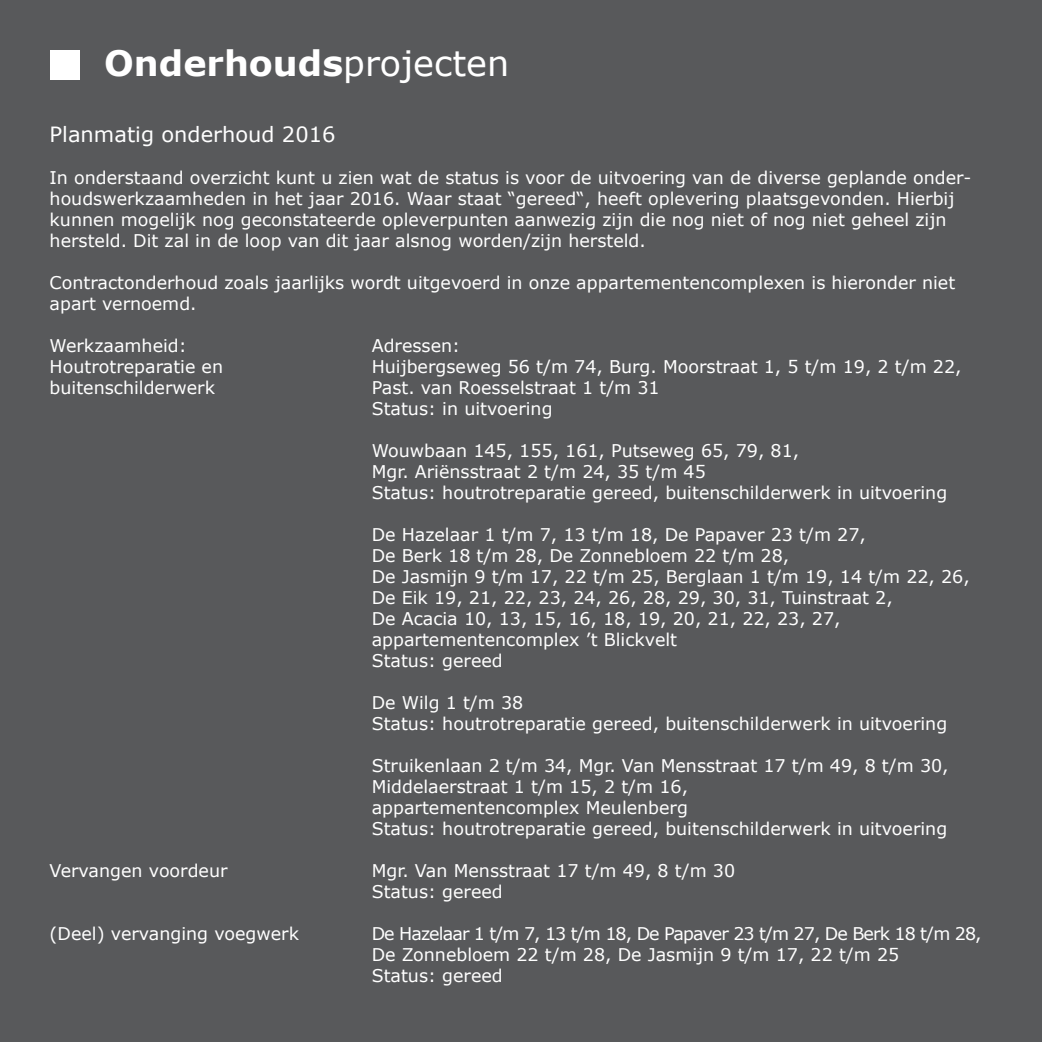
<style>
.page{position:relative;width:1042px;height:1042px;background:#fff}
.page>*{position:absolute;margin:0;border:0;box-sizing:border-box;transform-origin:0 0}
.t1{font:700 35px "Verdana";color:#fff}
.t2{font:21px "Verdana";color:#fff}
.t3{font:17.5px/21px "Verdana";color:#fff}
.s1{font-weight:400}
</style>
<div class="page">
<div style="left:0;top:2px;width:1042px;height:1040px;background:#58595b"></div>
<div style="left:50px;top:50px;width:29px;height:29px;background:#fff"></div>
<h1 class="t1" style="left:104px;top:39px;width:406px">Onderhouds<span class="s1">projecten</span></h1>
<p class="t2" style="left:50px;top:120px;width:287px">Planmatig onderhoud 2016</p>
<p class="t3" style="left:50px;top:167px;width:923px">In onderstaand overzicht kunt u zien wat de status is voor de uitvoering van de diverse geplande onder&shy;houdswerkzaamheden in het jaar 2016. Waar staat “gereed“, heeft oplevering plaatsgevonden. Hierbij kunnen mogelijk nog geconstateerde opleverpunten aanwezig zijn die nog niet of nog niet geheel zijn hersteld. Dit zal in de loop van dit jaar alsnog worden/zijn hersteld.</p>
<p class="t3" style="left:50px;top:272px;width:907px">Contractonderhoud zoals jaarlijks wordt uitgevoerd in onze appartementencomplexen is hieronder niet apart vernoemd.</p>
<p class="t3" style="left:50px;top:335px;width:139px">Werkzaamheid:</p>
<p class="t3" style="left:372px;top:335px;width:90px">Adressen:</p>
<p class="t3" style="left:50px;top:356px;width:175px">Houtrotreparatie en</p>
<p class="t3" style="left:372px;top:356px;width:591px">Huijbergseweg 56 t/m 74, Burg. Moorstraat 1, 5 t/m 19, 2 t/m 22,</p>
<p class="t3" style="left:50px;top:377px;width:167px">buitenschilderwerk</p>
<p class="t3" style="left:372px;top:377px;width:290px">Past. van Roesselstraat 1 t/m 31<br>Status: in uitvoering</p>
<p class="t3" style="left:372px;top:440px;width:577px">Wouwbaan 145, 155, 161, Putseweg 65, 79, 81,<br>Mgr. Ariënsstraat 2 t/m 24, 35 t/m 45<br>Status: houtrotreparatie gereed, buitenschilderwerk in uitvoering</p>
<p class="t3" style="left:372px;top:524px;width:599px">De Hazelaar 1 t/m 7, 13 t/m 18, De Papaver 23 t/m 27,<br>De Berk 18 t/m 28, De Zonnebloem 22 t/m 28,<br>De Jasmijn 9 t/m 17, 22 t/m 25, Berglaan 1 t/m 19, 14 t/m 22, 26, De Eik 19, 21, 22, 23, 24, 26, 28, 29, 30, 31, Tuinstraat 2,<br>De Acacia 10, 13, 15, 16, 18, 19, 20, 21, 22, 23, 27, appartementencomplex ’t Blickvelt<br>Status: gereed</p>
<p class="t3" style="left:372px;top:692px;width:577px">De Wilg 1 t/m 38<br>Status: houtrotreparatie gereed, buitenschilderwerk in uitvoering</p>
<p class="t3" style="left:372px;top:755px;width:578px">Struikenlaan 2 t/m 34, Mgr. Van Mensstraat 17 t/m 49, 8 t/m 30, Middelaerstraat 1 t/m 15, 2 t/m 16,<br>appartementencomplex Meulenberg<br>Status: houtrotreparatie gereed, buitenschilderwerk in uitvoering</p>
<p class="t3" style="left:50px;top:860px;width:179px">Vervangen voordeur</p>
<p class="t3" style="left:372px;top:860px;width:365px">Mgr. Van Mensstraat 17 t/m 49, 8 t/m 30<br>Status: gereed</p>
<p class="t3" style="left:50px;top:923px;width:251px">(Deel) vervanging voegwerk</p>
<p class="t3" style="left:372px;top:923px;width:611px">De Hazelaar 1 t/m 7, 13 t/m 18, De Papaver 23 t/m 27, De Berk 18 t/m 28,<br>De Zonnebloem 22 t/m 28, De Jasmijn 9 t/m 17, 22 t/m 25<br>Status: gereed</p>
</div>
